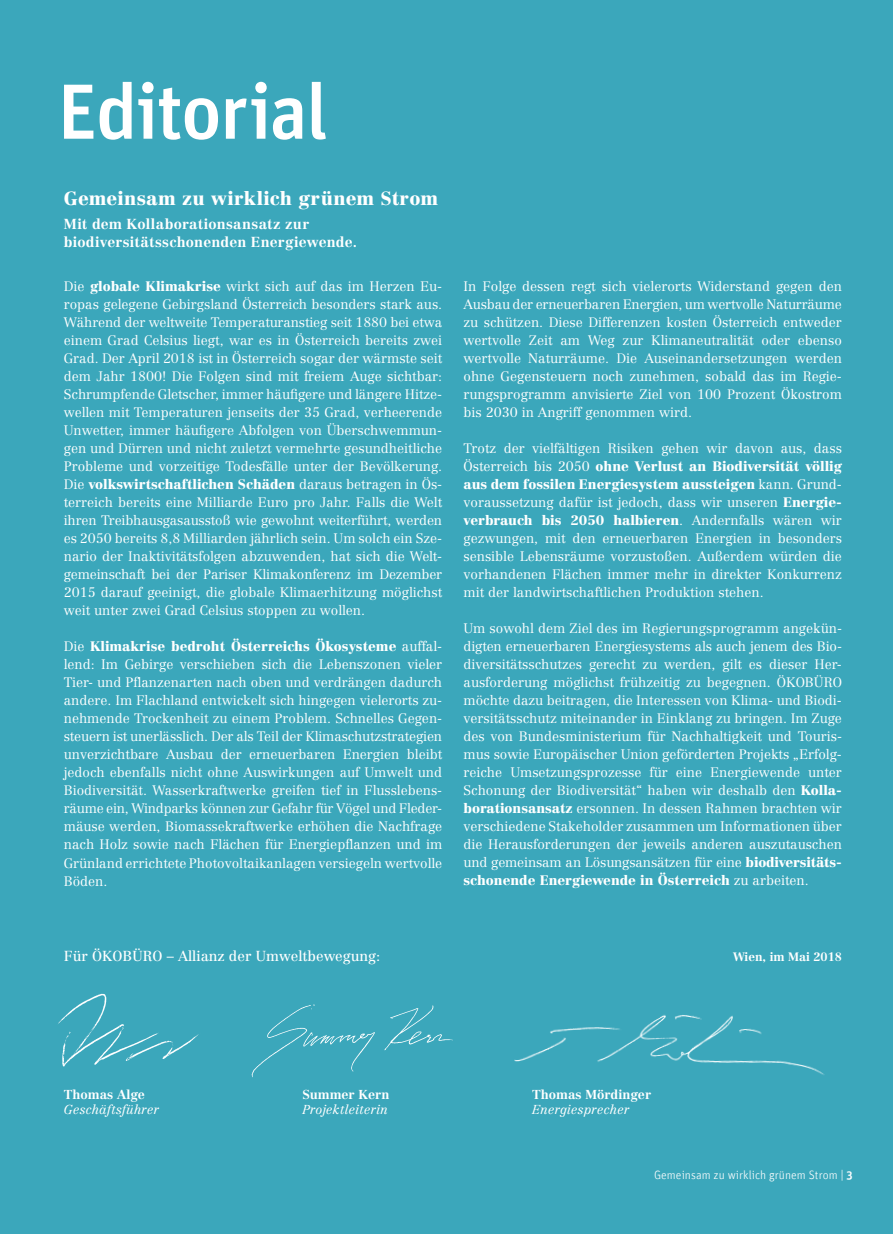
<style>
.page{position:relative;width:893px;height:1234px;background:#fff}
.page>*{position:absolute;margin:0;border:0;box-sizing:border-box;transform-origin:0 0}
.t1{font:500 78px "Unit";letter-spacing:-.02em;color:#fff}
.t2{font:900 18.75px "Centennial LT Std";letter-spacing:.015em;color:#fff}
.t3{font:700 14.25px/17.2px "Centennial LT Std";letter-spacing:.01em;color:#fff}
.t4{font:14.25px "Centennial";color:#fff}
.t5{font:300 13.5px/18px "Centennial";color:#fff;text-align:justify}
.t6{font:900 13.5px/18px "Centennial LT Std";color:#fff}
.t7{font:italic 300 12.75px "Centennial";color:#fff}
.t8{font:700 12.75px "Centennial";color:#fff}
.t9{font:300 12px "Unit";letter-spacing:.005em;color:#fff}
.t10{font:700 12px "Centennial";color:#fff}
.s1{font-family:"Centennial LT Std";font-weight:900}
.s2{font-family:"Centennial";font-weight:300}
.s3{font-weight:500}
</style>
<div class="page">
<div style="left:0;top:0;width:893px;height:1233px;background:#3ba7bb"></div>
<img style="left:514px;top:1015px;width:311px;height:60px">
<img style="left:58px;top:993px;width:141px;height:74px">
<img style="left:251px;top:1004px;width:202px;height:74px">
<h1 class="t1" style="left:57px;top:65px;width:272px">Editorial</h1>
<h2 class="t2" style="left:64px;top:186px;width:376px">Gemeinsam zu wirklich grünem Strom</h2>
<p class="t3" style="left:64px;top:216px;width:295px">Mit dem Kollaborationsansatz zur biodiversitätsschonenden Energiewende.</p>
<p class="t5" style="left:64px;top:277px;width:380px">Die <span class="s1">globale Klimakrise</span> wirkt sich auf das im Herzen Eu&shy;ropas gelegene Gebirgsland Österreich besonders stark aus.<br>Während der weltweite Temperaturanstieg seit 1880 bei etwa einem Grad Celsius liegt, war es in Österreich bereits zwei Grad. Der April 2018 ist in Österreich sogar der wärmste seit dem Jahr 1800! Die Folgen sind mit freiem Auge sichtbar:<br>Schrumpfende Gletscher, immer häufigere und längere Hitze&shy;wellen mit Temperaturen jenseits der 35 Grad, verheerende Unwetter, immer häufigere Abfolgen von Überschwemmun&shy;gen und Dürren und nicht zuletzt vermehrte gesundheitliche Probleme und vorzeitige Todesfälle unter der Bevölkerung.</p>
<p class="t6" style="left:64px;top:475px;width:380px"><span class="s2">Die</span> volkswirtschaftlichen Schäden <span class="s2">daraus betragen in Ös-</span></p>
<p class="t5" style="left:64px;top:493px;width:380px">terreich bereits eine Milliarde Euro pro Jahr. Falls die Welt ihren Treibhausgasausstoß wie gewohnt weiterführt, werden es 2050 bereits 8,8 Milliarden jährlich sein. Um solch ein Sze&shy;nario der Inaktivitätsfolgen abzuwenden, hat sich die Welt&shy;gemeinschaft bei der Pariser Klimakonferenz im Dezember 2015 darauf geeinigt, die globale Klimaerhitzung möglichst weit unter zwei Grad Celsius stoppen zu wollen.</p>
<p class="t6" style="left:64px;top:637px;width:380px"><span class="s2">Die</span> Klimakrise bedroht Österreichs Ökosysteme <span class="s2">auffal-</span></p>
<p class="t5" style="left:64px;top:655px;width:380px">lend: Im Gebirge verschieben sich die Lebenszonen vieler Tier- und Pflanzenarten nach oben und verdrängen dadurch andere. Im Flachland entwickelt sich hingegen vielerorts zu&shy;nehmende Trockenheit zu einem Problem. Schnelles Gegen&shy;steuern ist unerlässlich. Der als Teil der Klimaschutzstrategien unverzichtbare Ausbau der erneuerbaren Energien bleibt jedoch ebenfalls nicht ohne Auswirkungen auf Umwelt und Biodiversität. Wasserkraftwerke greifen tief in Flusslebens&shy;räume ein, Windparks können zur Gefahr für Vögel und Fleder&shy;mäuse werden, Biomassekraftwerke erhöhen die Nachfrage nach Holz sowie nach Flächen für Energiepflanzen und im Grünland errichtete Photovoltaikanlagen versiegeln wertvolle Böden.</p>
<p class="t5" style="left:463px;top:277px;width:380px">In Folge dessen regt sich vielerorts Widerstand gegen den Ausbau der erneuerbaren Energien, um wertvolle Naturräume zu schützen. Diese Differenzen kosten Österreich entweder wertvolle Zeit am Weg zur Klimaneutralität oder ebenso wertvolle Naturräume. Die Auseinandersetzungen werden ohne Gegensteuern noch zunehmen, sobald das im Regie&shy;rungsprogramm anvisierte Ziel von 100 Prozent Ökostrom bis 2030 in Angriff genommen wird.</p>
<p class="t5" style="left:463px;top:439px;width:380px">Trotz der vielfältigen Risiken gehen wir davon aus, dass</p>
<p class="t6" style="left:463px;top:457px;width:380px"><span class="s2">Österreich bis 2050</span> ohne Verlust an Biodiversität völlig aus dem fossilen Energiesystem aussteigen <span class="s2">kann. Grund-</span></p>
<p class="t5" style="left:463px;top:493px;width:380px">voraussetzung dafür ist jedoch, dass wir unseren <span class="s1">Energie-</span></p>
<p class="t6" style="left:463px;top:511px;width:380px">verbrauch bis 2050 halbieren<span class="s2">. Andernfalls wären wir</span></p>
<p class="t5" style="left:463px;top:529px;width:380px">gezwungen, mit den erneuerbaren Energien in besonders sensible Lebensräume vorzustoßen. Außerdem würden die vorhandenen Flächen immer mehr in direkter Konkurrenz mit der landwirtschaftlichen Produktion stehen.</p>
<p class="t5" style="left:463px;top:619px;width:380px">Um sowohl dem Ziel des im Regierungsprogramm angekün&shy;digten erneuerbaren Energiesystems als auch jenem des Bio&shy;diversitätsschutzes gerecht zu werden, gilt es dieser Her&shy;ausforderung möglichst frühzeitig zu begegnen. ÖKOBÜRO möchte dazu beitragen, die Interessen von Klima- und Biodi&shy;versitätsschutz miteinander in Einklang zu bringen. Im Zuge des von Bundesministerium für Nachhaltigkeit und Touris&shy;mus sowie Europäischer Union geförderten Projekts „Erfolg&shy;reiche Umsetzungsprozesse für eine Energiewende unter Schonung der Biodiversität“ haben wir deshalb den <span class="s1">Kolla&shy;borationsansatz</span> ersonnen. In dessen Rahmen brachten wir verschiedene Stakeholder zusammen um Informationen über die Herausforderungen der jeweils anderen auszutauschen und gemeinsam an Lösungsansätzen für eine <span class="s1">biodiversitäts-</span></p>
<p class="t6" style="left:463px;top:871px;width:347px">schonende Energiewende in Österreich <span class="s2">zu arbeiten.</span></p>
<p class="t4" style="left:64px;top:947px;width:318px">Für ÖKOBÜRO – Allianz der Umweltbewegung:</p>
<p class="t10" style="left:733px;top:949px;width:110px">Wien, im Mai 2018</p>
<p class="t8" style="left:64px;top:1086px;width:83px">Thomas Alge</p>
<p class="t7" style="left:64px;top:1101px;width:97px">Geschäftsführer</p>
<p class="t8" style="left:302px;top:1086px;width:89px">Summer Kern</p>
<p class="t7" style="left:302px;top:1101px;width:87px">Projektleiterin</p>
<p class="t8" style="left:532px;top:1086px;width:121px">Thomas Mördinger</p>
<p class="t7" style="left:532px;top:1101px;width:99px">Energiesprecher</p>
<p class="t9" style="left:654px;top:1167px;width:200px">Gemeinsam zu wirklich grünem Strom | <span class="s3">3</span></p>
</div>
